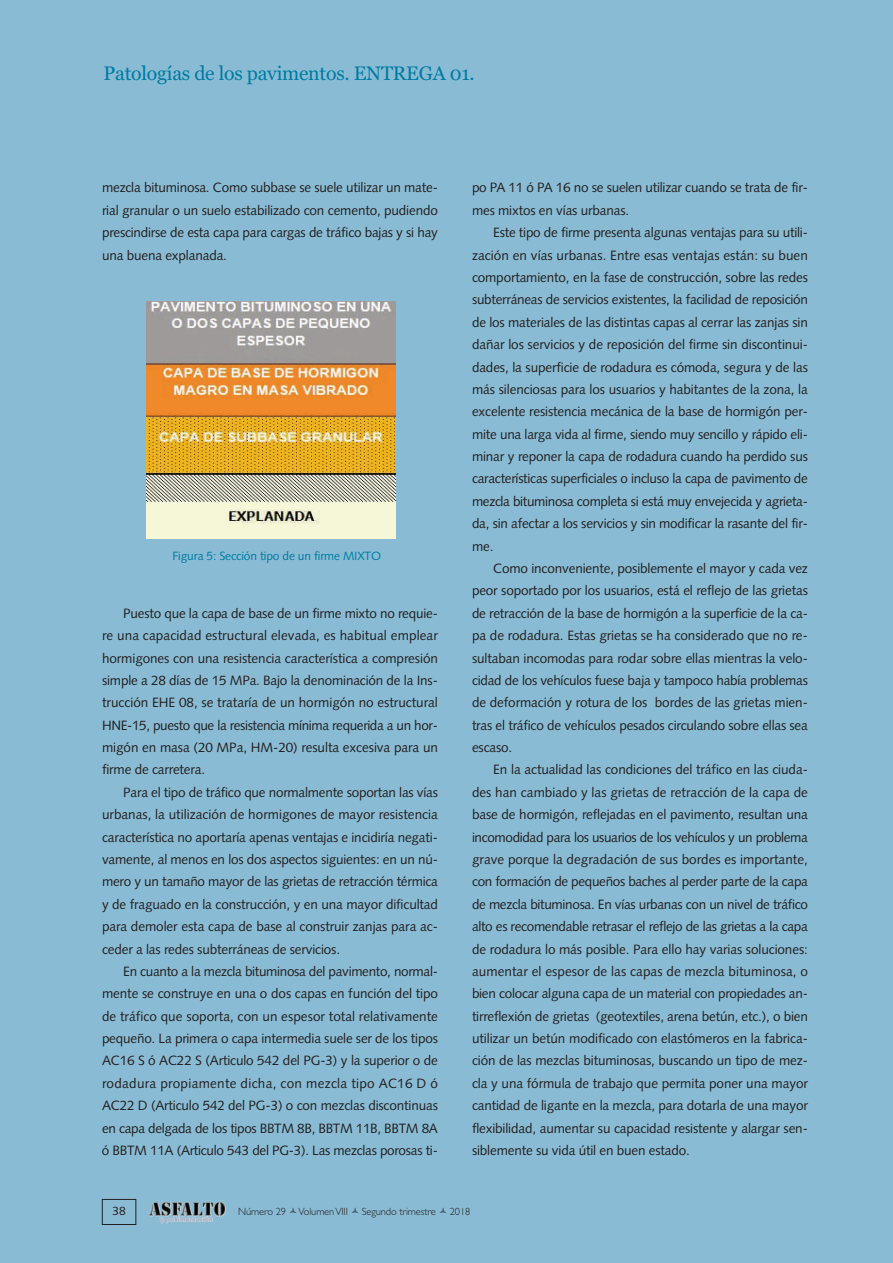
<style>
.page{position:relative;width:893px;height:1263px;background:#89bcd4}
.page>*{position:absolute;margin:0;border:0;box-sizing:border-box;transform-origin:0 0}
.t1{font:19.5px "Georgia";letter-spacing:-.01em;color:#007ba3}
.t2{font:13.5px/22.4px "Syntax LT Std";letter-spacing:-.015em;color:#231f20;text-align:justify}
.t3{font:12px "Syntax LT Std";letter-spacing:-.01em;color:#007ba3}
.t4{font:12px "Syntax LT Std";color:#231f20}
.t5{font:300 10.5px "Gill Sans";letter-spacing:-.01em;color:#231f20}
</style>
<div class="page">
<img style="left:146px;top:1201px;width:80px;height:22px">
<div style="left:102px;top:1199px;width:34px;height:26px;border:1px solid #231f20"></div>
<img style="left:146px;top:301px;width:249px;height:238px">
<h1 class="t1" style="left:104px;top:62px;width:373px">Patologías de los pavimentos. ENTREGA 01.</h1>
<p class="t2" style="left:102px;top:178px;width:337px">mezcla bituminosa. Como subbase se suele utilizar un mate&shy;rial granular o un suelo estabilizado con cemento, pudiendo prescindirse de esta capa para cargas de tráfico bajas y si hay una buena explanada.</p>
<p class="t3" style="left:172px;top:551px;width:210px">Figura 5: Sección tipo de un firme MIXTO</p>
<p class="t2" style="left:102px;top:603px;width:337px;text-indent:21px">Puesto que la capa de base de un firme mixto no requie&shy;re una capacidad estructural elevada, es habitual emplear hormigones con una resistencia característica a compresión simple a 28 días de 15 MPa. Bajo la denominación de la Ins&shy;trucción EHE 08, se trataría de un hormigón no estructural HNE-15, puesto que la resistencia mínima requerida a un hor&shy;migón en masa (20 MPa, HM-20) resulta excesiva para un firme de carretera.</p>
<p class="t2" style="left:102px;top:782px;width:337px;text-indent:21px">Para el tipo de tráfico que normalmente soportan las vías urbanas, la utilización de hormigones de mayor resistencia característica no aportaría apenas ventajas e incidiría negati&shy;vamente, al menos en los dos aspectos siguientes: en un nú&shy;mero y un tamaño mayor de las grietas de retracción térmica y de fraguado en la construcción, y en una mayor dificultad para demoler esta capa de base al construir zanjas para ac&shy;ceder a las redes subterráneas de servicios.</p>
<p class="t2" style="left:102px;top:961px;width:337px;text-indent:21px">En cuanto a la mezcla bituminosa del pavimento, normal&shy;mente se construye en una o dos capas en función del tipo de tráfico que soporta, con un espesor total relativamente pequeño. La primera o capa intermedia suele ser de los tipos AC16 S ó AC22 S (Articulo 542 del PG-3) y la superior o de rodadura propiamente dicha, con mezcla tipo AC16 D ó AC22 D (Articulo 542 del PG-3) o con mezclas discontinuas en capa delgada de los tipos BBTM 8B, BBTM 11B, BBTM 8A ó BBTM 11A (Articulo 543 del PG-3). Las mezclas porosas ti-</p>
<p class="t2" style="left:472px;top:178px;width:337px">po PA 11 ó PA 16 no se suelen utilizar cuando se trata de fir&shy;mes mixtos en vías urbanas.</p>
<p class="t2" style="left:472px;top:223px;width:337px;text-indent:21px">Este tipo de firme presenta algunas ventajas para su utili&shy;zación en vías urbanas. Entre esas ventajas están: su buen comportamiento, en la fase de construcción, sobre las redes subterráneas de servicios existentes, la facilidad de reposición de los materiales de las distintas capas al cerrar las zanjas sin dañar los servicios y de reposición del firme sin discontinui&shy;dades, la superficie de rodadura es cómoda, segura y de las más silenciosas para los usuarios y habitantes de la zona, la excelente resistencia mecánica de la base de hormigón per&shy;mite una larga vida al firme, siendo muy sencillo y rápido eli&shy;minar y reponer la capa de rodadura cuando ha perdido sus características superficiales o incluso la capa de pavimento de mezcla bituminosa completa si está muy envejecida y agrieta&shy;da, sin afectar a los servicios y sin modificar la rasante del fir&shy;me.</p>
<p class="t2" style="left:472px;top:558px;width:337px;text-indent:21px">Como inconveniente, posiblemente el mayor y cada vez peor soportado por los usuarios, está el reflejo de las grietas de retracción de la base de hormigón a la superficie de la ca&shy;pa de rodadura. Estas grietas se ha considerado que no re&shy;sultaban incomodas para rodar sobre ellas mientras la velo&shy;cidad de los vehículos fuese baja y tampoco había problemas de deformación y rotura de los bordes de las grietas mien&shy;tras el tráfico de vehículos pesados circulando sobre ellas sea escaso.</p>
<p class="t2" style="left:472px;top:760px;width:337px;text-indent:21px">En la actualidad las condiciones del tráfico en las ciuda&shy;des han cambiado y las grietas de retracción de la capa de base de hormigón, reflejadas en el pavimento, resultan una incomodidad para los usuarios de los vehículos y un problema grave porque la degradación de sus bordes es importante, con formación de pequeños baches al perder parte de la capa de mezcla bituminosa. En vías urbanas con un nivel de tráfico alto es recomendable retrasar el reflejo de las grietas a la capa de rodadura lo más posible. Para ello hay varias soluciones: aumentar el espesor de las capas de mezcla bituminosa, o bien colocar alguna capa de un material con propiedades an&shy;tirreflexión de grietas (geotextiles, arena betún, etc.), o bien utilizar un betún modificado con elastómeros en la fabrica&shy;ción de las mezclas bituminosas, buscando un tipo de mez&shy;cla y una fórmula de trabajo que permita poner una mayor cantidad de ligante en la mezcla, para dotarla de una mayor flexibilidad, aumentar su capacidad resistente y alargar sen&shy;siblemente su vida útil en buen estado.</p>
<p class="t4" style="left:112px;top:1206px;width:15px">38</p>
<p class="t5" style="left:238px;top:1205px;width:111px">Número 29 VolumenVIII</p>
<p class="t5" style="left:362px;top:1205px;width:76px">Segundo trimestre</p>
<p class="t5" style="left:450px;top:1205px;width:22px">2018</p>
</div>
